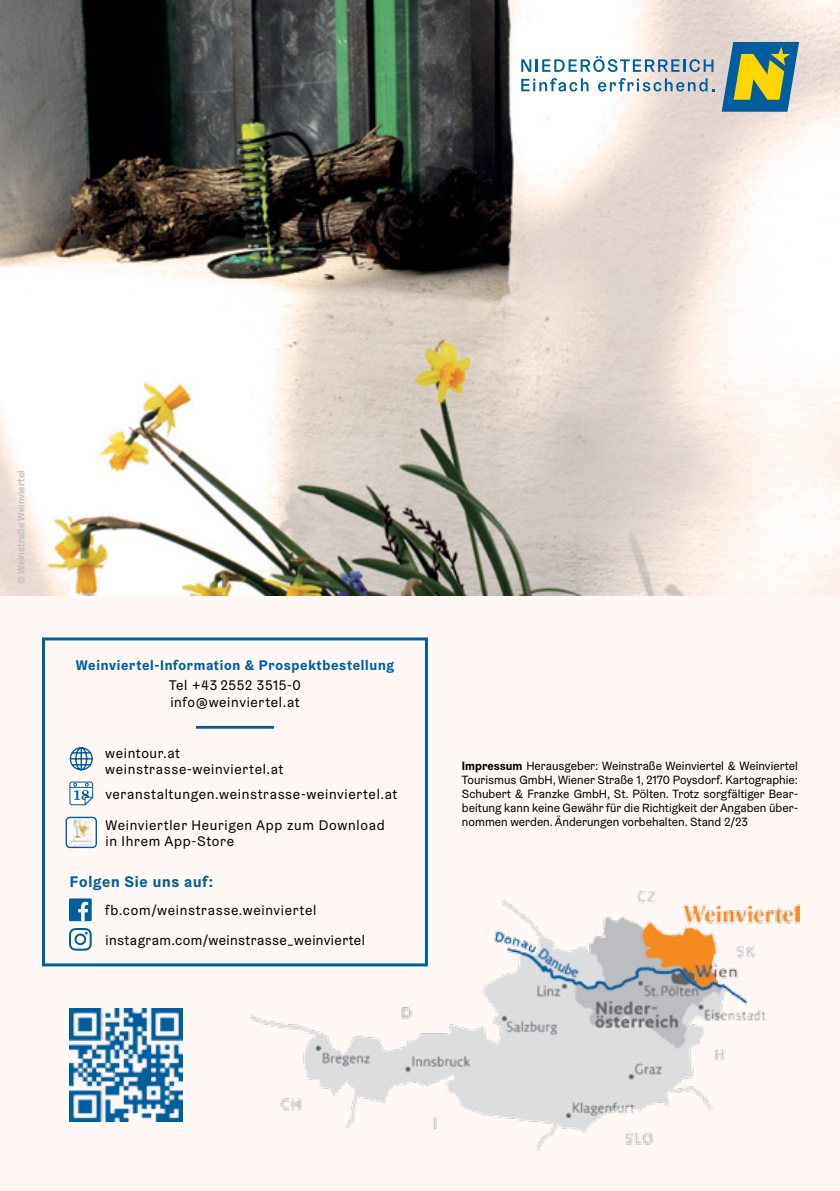
<style>
.page{position:relative;width:840px;height:1191px;background:#fff}
.page>*{position:absolute;margin:0;border:0;box-sizing:border-box;transform-origin:0 0}
.t1{font:700 15.4px "Graebenbach";letter-spacing:.05em;color:#005e9e}
.t2{font:14px/16px "Graebenbach";letter-spacing:.05em;color:#000}
.t3{font:700 14px "Graebenbach";letter-spacing:.05em;color:#005e9e}
.t4{font:12px/14px "Graebenbach";color:#000;text-align:justify}
.t5{font:500 10px "Graebenbach";letter-spacing:.005em;color:#bcbec0}
.s1{font-weight:700}
</style>
<div class="page">
<div style="left:0;top:0;width:839px;height:1191px;background:#fff8f5"></div>
<img style="left:0;top:0;width:839px;height:595px">
<img style="left:249px;top:890px;width:549px;height:261px">
<svg style="left:521px;top:56px;width:192px;height:16px"></svg>
<svg style="left:521px;top:78px;width:67px;height:13px"></svg>
<svg style="left:597px;top:78px;width:116px;height:13px"></svg>
<svg style="left:721px;top:42px;width:77px;height:70px;background:#709475"></svg>
<svg style="left:42px;top:637px;width:387px;height:331px"></svg>
<img style="left:66px;top:817px;width:29px;height:30px">
<div style="left:66px;top:816px;width:31px;height:32px;border:1px solid #005e9e;border-radius:4px"></div>
<div style="left:69px;top:898px;width:23px;height:23px;background:#005e9e"></div>
<svg style="left:78px;top:902px;width:10px;height:19px"></svg>
<svg style="left:69px;top:928px;width:23px;height:22px"></svg>
<svg style="left:69px;top:746px;width:24px;height:25px"></svg>
<svg style="left:69px;top:781px;width:25px;height:26px"></svg>
<hr style="left:196px;top:726px;width:78px;height:2px;background:#005e9e">
<img style="left:69px;top:1008px;width:113px;height:113px">
<p class="t5" style="left:15px;top:584px;width:115px;rotate:-90deg">© Weinstraße Weinviertel</p>
<p class="t3" style="left:76px;top:656px;width:320px">Weinviertel-Information &amp; Prospektbestellung</p>
<p class="t2" style="left:169px;top:676px;width:133px;line-height:17.6px">Tel +43 2552 3515-0 info@weinviertel.at</p>
<p class="t2" style="left:105px;top:744px;width:180px">weintour.at weinstrasse-weinviertel.at</p>
<p class="t2" style="left:105px;top:785px;width:293px">veranstaltungen.weinstrasse-weinviertel.at</p>
<p class="t2" style="left:105px;top:816px;width:280px">Weinviertler Heurigen App zum Download in Ihrem App-Store</p>
<p class="t1" style="left:70px;top:871px;width:144px">Folgen Sie uns auf:</p>
<p class="t2" style="left:105px;top:895px;width:261px;line-height:29.6px">fb.com/weinstrasse.weinviertel instagram.com/weinstrasse_weinviertel</p>
<p class="t4" style="left:461px;top:759px;width:337px"><span class="s1">Impressum</span> Herausgeber: Weinstraße Weinviertel &amp; Weinviertel Tourismus GmbH, Wiener Straße 1, 2170 Poysdorf. Kartographie:<br>Schubert &amp; Franzke GmbH, St. Pölten. Trotz sorgfältiger Bear&shy;beitung kann keine Gewähr für die Richtigkeit der Angaben über&shy;nommen werden. Änderungen vorbehalten. Stand 2/23</p>
</div>
